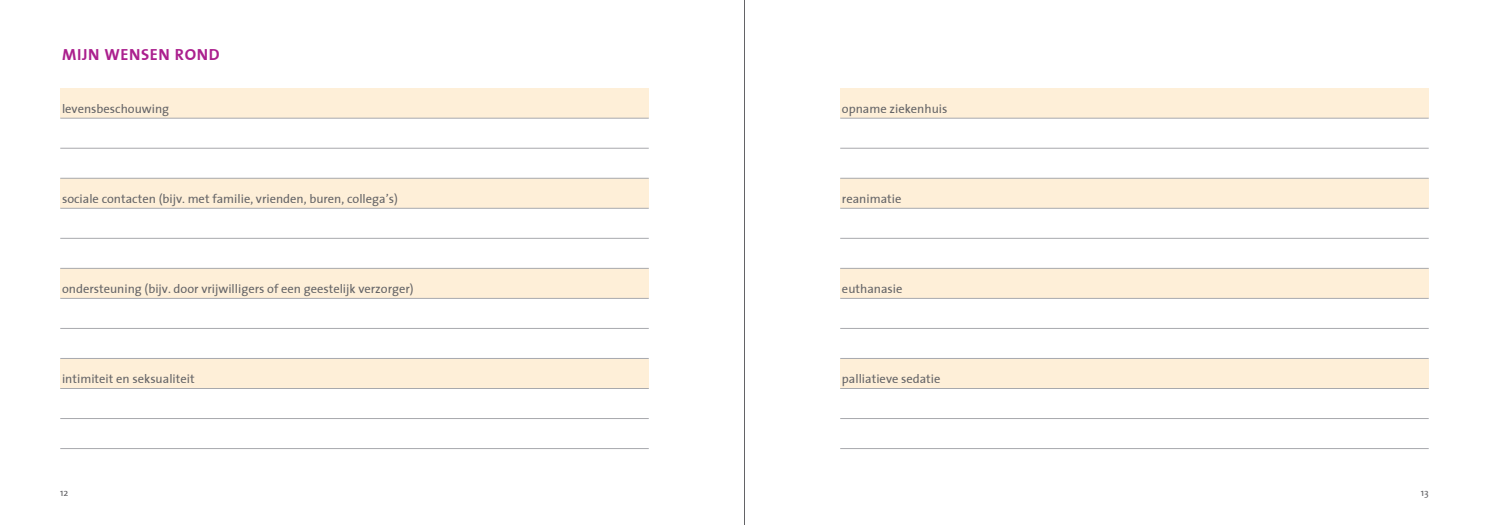
<style>
.page{position:relative;width:1489px;height:525px;background:#fff}
.page>*{position:absolute;margin:0;border:0;box-sizing:border-box;transform-origin:0 0}
.kopje{font:700 16.25px "The Sans";letter-spacing:.04em;color:#ab208e}
.tabel_lijn{font:12.5px "The Sans";color:#636366}
.t1{font:10px "The Sans";color:#636366}
</style>
<div class="page">
<div style="left:60px;top:178px;width:588px;height:30px;background:#feefd8"></div>
<div style="left:840px;top:178px;width:588px;height:30px;background:#feefd8"></div>
<div style="left:60px;top:268px;width:588px;height:30px;background:#feefd8"></div>
<div style="left:840px;top:268px;width:588px;height:30px;background:#feefd8"></div>
<div style="left:60px;top:358px;width:588px;height:30px;background:#feefd8"></div>
<div style="left:840px;top:358px;width:588px;height:30px;background:#feefd8"></div>
<div style="left:60px;top:89px;width:588px;height:29px;background:#feefd8"></div>
<div style="left:840px;top:89px;width:588px;height:29px;background:#feefd8"></div>
<hr style="left:60px;top:118px;width:588px;height:1px;background:#a8a9ad">
<hr style="left:60px;top:148px;width:588px;height:1px;background:#a8a9ad">
<hr style="left:60px;top:178px;width:588px;height:1px;background:#a8a9ad">
<hr style="left:60px;top:208px;width:588px;height:1px;background:#a8a9ad">
<hr style="left:60px;top:238px;width:588px;height:1px;background:#a8a9ad">
<hr style="left:60px;top:268px;width:588px;height:1px;background:#a8a9ad">
<hr style="left:60px;top:298px;width:588px;height:1px;background:#a8a9ad">
<hr style="left:60px;top:328px;width:588px;height:1px;background:#a8a9ad">
<hr style="left:60px;top:358px;width:588px;height:1px;background:#a8a9ad">
<hr style="left:60px;top:388px;width:588px;height:1px;background:#a8a9ad">
<hr style="left:60px;top:418px;width:588px;height:1px;background:#a8a9ad">
<hr style="left:60px;top:448px;width:588px;height:1px;background:#a8a9ad">
<hr style="left:840px;top:118px;width:588px;height:1px;background:#a8a9ad">
<hr style="left:840px;top:148px;width:588px;height:1px;background:#a8a9ad">
<hr style="left:840px;top:178px;width:588px;height:1px;background:#a8a9ad">
<hr style="left:840px;top:208px;width:588px;height:1px;background:#a8a9ad">
<hr style="left:840px;top:238px;width:588px;height:1px;background:#a8a9ad">
<hr style="left:840px;top:268px;width:588px;height:1px;background:#a8a9ad">
<hr style="left:840px;top:298px;width:588px;height:1px;background:#a8a9ad">
<hr style="left:840px;top:328px;width:588px;height:1px;background:#a8a9ad">
<hr style="left:840px;top:358px;width:588px;height:1px;background:#a8a9ad">
<hr style="left:840px;top:388px;width:588px;height:1px;background:#a8a9ad">
<hr style="left:840px;top:418px;width:588px;height:1px;background:#a8a9ad">
<hr style="left:840px;top:448px;width:588px;height:1px;background:#a8a9ad">
<hr style="left:744px;top:0;width:1px;height:524px;background:#636366">
<p class="kopje" style="left:62px;top:41px;width:159px">MIJN WENSEN ROND</p>
<p class="tabel_lijn" style="left:62px;top:98px;width:109px">levensbeschouwing</p>
<p class="tabel_lijn" style="left:842px;top:98px;width:107px">opname ziekenhuis</p>
<p class="tabel_lijn" style="left:62px;top:188px;width:337px">sociale contacten (bijv. met familie, vrienden, buren, collega’s)</p>
<p class="tabel_lijn" style="left:842px;top:188px;width:61px">reanimatie</p>
<p class="tabel_lijn" style="left:62px;top:278px;width:353px">ondersteuning (bijv. door vrijwilligers of een geestelijk verzorger)</p>
<p class="tabel_lijn" style="left:842px;top:278px;width:62px">euthanasie</p>
<p class="tabel_lijn" style="left:62px;top:368px;width:134px">intimiteit en seksualiteit</p>
<p class="tabel_lijn" style="left:842px;top:368px;width:100px">palliatieve sedatie</p>
<p class="t1" style="left:60px;top:483px;width:10px">12</p>
<p class="t1" style="left:1420px;top:483px;width:9px">13</p>
</div>
